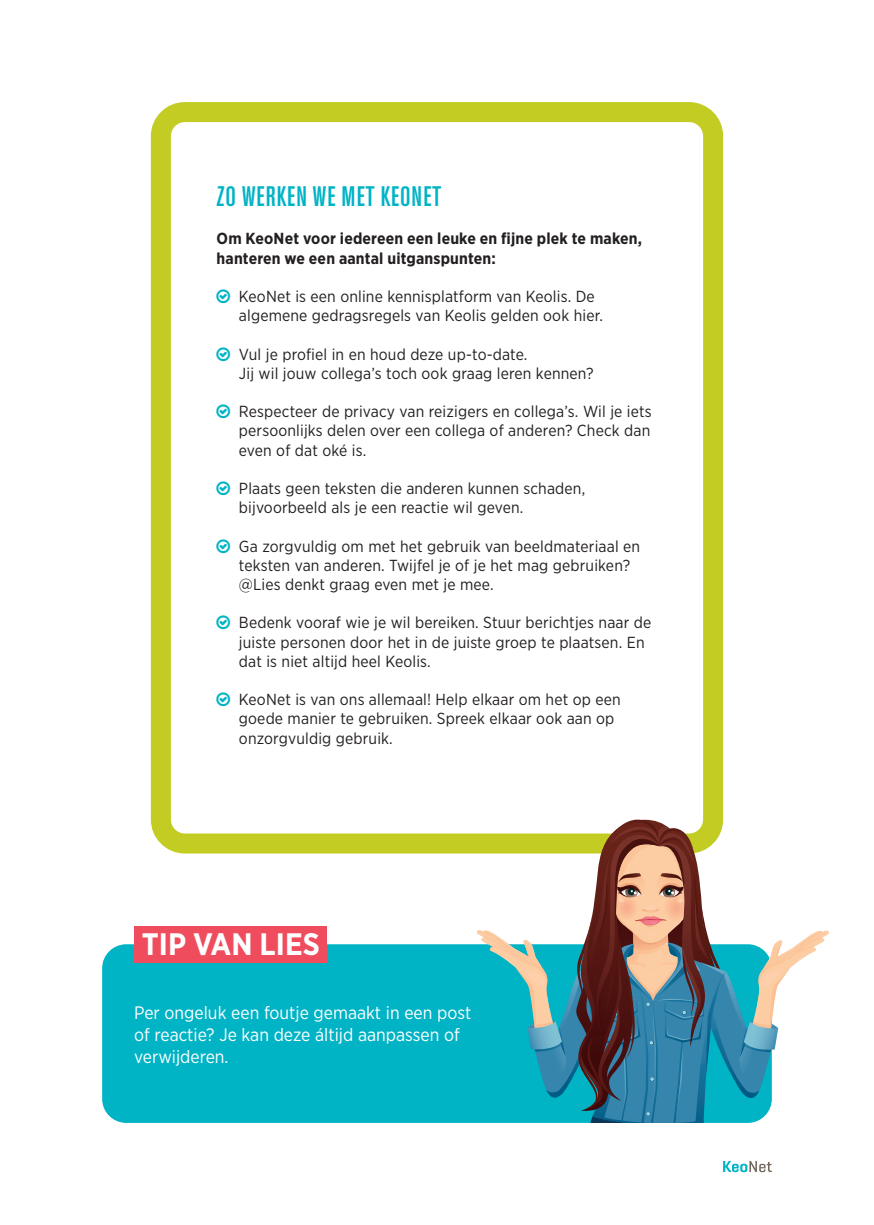
<style>
.page{position:relative;width:874px;height:1225px;background:#fff}
.page>*{position:absolute;margin:0;border:0;box-sizing:border-box;transform-origin:0 0}
.t1{font:700 31px "Gotham Narrow";color:#fff}
.No_Spacing{font:500 condensed 28px "Akzidenz Grotesk BE";letter-spacing:.03em;color:#00b3c5}
.t2{font:18px/21.6px "Gotham Narrow";color:#fff}
.t3{font:16px/19.2px "Gotham Narrow";letter-spacing:.01em;color:#231f20}
.t4{font:700 16px/19.2px "Gotham Narrow";letter-spacing:.01em;color:#231f20}
</style>
<div class="page">
<div style="left:151px;top:102px;width:571px;height:751px;border:20px solid #c3cc22;border-radius:24px"></div>
<div style="left:102px;top:944px;width:669px;height:179px;background:#00b3c5;border-radius:24px"></div>
<div style="left:134px;top:926px;width:193px;height:36px;background:#ef4d5e"></div>
<svg style="left:475px;top:819px;width:354px;height:304px"></svg>
<svg style="left:723px;top:1161px;width:48px;height:11px"></svg>
<p class="No_Spacing" style="left:216px;top:181px;width:226px">ZO WERKEN WE MET KEONET</p>
<p class="t4" style="left:216px;top:229px;width:427px">Om KeoNet voor iedereen een leuke en fijne plek te maken, hanteren we een aantal uitganspunten:</p>
<p class="t3" style="left:239px;top:286px;width:365px">KeoNet is een online kennisplatform van Keolis. De algemene gedragsregels van Keolis gelden ook hier.</p>
<p class="t3" style="left:239px;top:344px;width:356px">Vul je profiel in en houd deze up-to-date.<br>Jij wil jouw collega’s toch ook graag leren kennen?</p>
<p class="t3" style="left:239px;top:401px;width:414px;text-align:justify">Respecteer de privacy van reizigers en collega’s. Wil je iets persoonlijks delen over een collega of anderen? Check dan even of dat oké is.</p>
<p class="t3" style="left:239px;top:478px;width:347px">Plaats geen teksten die anderen kunnen schaden, bijvoorbeeld als je een reactie wil geven.</p>
<p class="t3" style="left:239px;top:536px;width:402px">Ga zorgvuldig om met het gebruik van beeldmateriaal en teksten van anderen. Twijfel je of je het mag gebruiken? @Lies denkt graag even met je mee.</p>
<p class="t3" style="left:239px;top:613px;width:413px">Bedenk vooraf wie je wil bereiken. Stuur berichtjes naar de juiste personen door het in de juiste groep te plaatsen. En dat is niet altijd heel Keolis.</p>
<p class="t3" style="left:239px;top:689px;width:383px">KeoNet is van ons allemaal! Help elkaar om het op een goede manier te gebruiken. Spreek elkaar ook aan op onzorgvuldig gebruik.</p>
<p class="t1" style="left:142px;top:924px;width:179px">TIP VAN LIES</p>
<p class="t2" style="left:134px;top:1001px;width:338px">Per ongeluk een foutje gemaakt in een post of reactie? Je kan deze áltijd aanpassen of verwijderen.</p>
</div>
